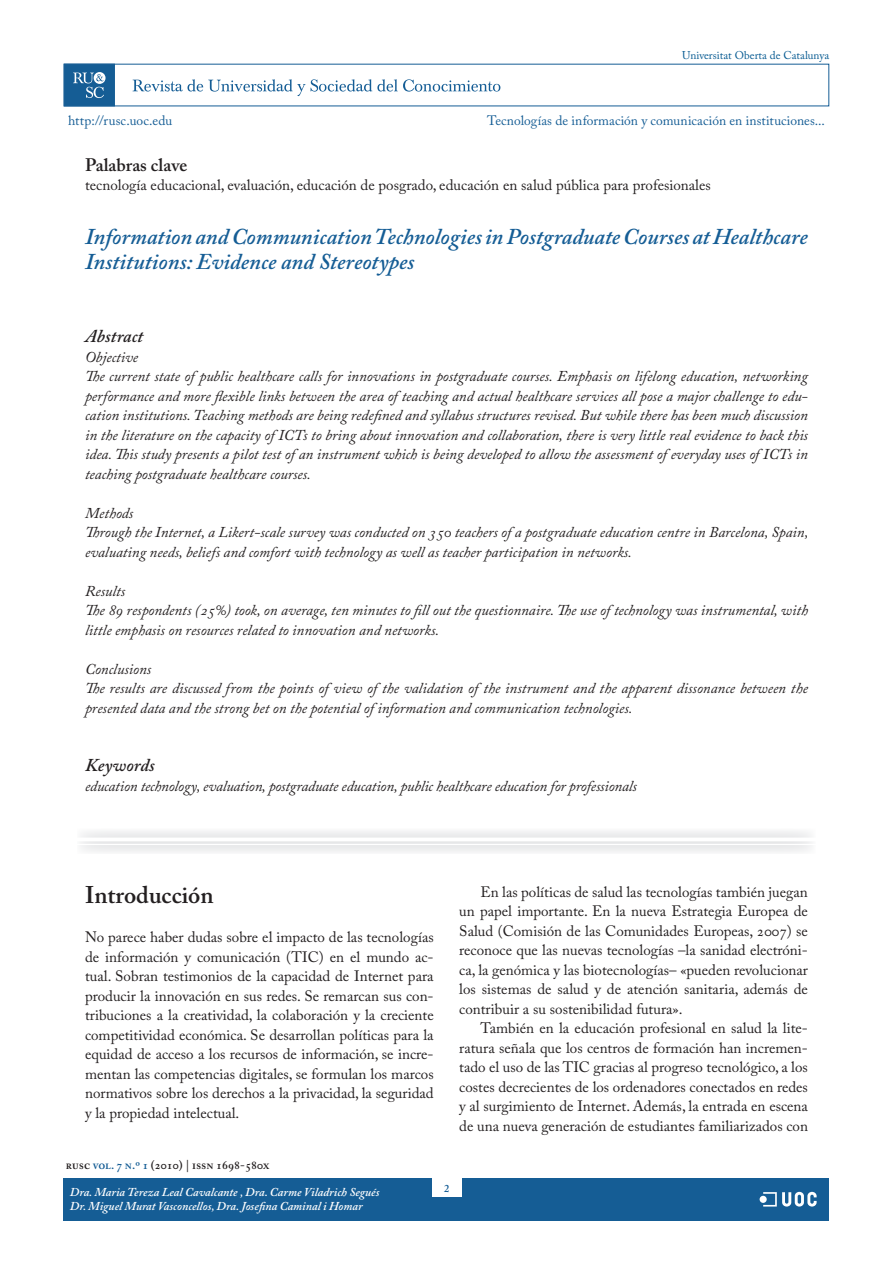
<style>
.page{position:relative;width:893px;height:1263px;background:#fff}
.page>*{position:absolute;margin:0;border:0;box-sizing:border-box;transform-origin:0 0}
.t1{font:600 24px "Adobe Caslon Pro";color:#231f20}
.t2{font:italic 600 22.5px/25.5px "Adobe Caslon Pro";color:#155d95}
.t3{font:italic 600 18px "Adobe Caslon Pro";letter-spacing:.005em;color:#231f20}
.t4{font:600 18px "Adobe Caslon Pro";color:#231f20}
.t5{font:italic 15px/19.5px "Adobe Caslon Pro";color:#231f20}
.t6{font:15px/19.5px "Adobe Caslon Pro";color:#231f20;text-align:justify}
.t7{font:13.5px "Adobe Caslon Pro";letter-spacing:.01em;color:#155d95}
.t8{font:italic 600 12px/13.5px "Adobe Caslon Pro";color:#fff}
.t9{font:600 12px "Adobe Caslon Pro";color:#231f20}
.t10{font:11.25px "Adobe Caslon Pro";color:#085b92}
.t11{font:600 10.5px "Adobe Caslon Pro";color:#155d95}
.s1{color:#155d95}
</style>
<div class="page">
<div style="left:64px;top:64px;width:51px;height:42px;background:#155d95"></div>
<svg style="left:94px;top:72px;width:12px;height:12px"></svg>
<svg style="left:73px;top:73px;width:31px;height:25px"></svg>
<svg style="left:133px;top:79px;width:367px;height:17px"></svg>
<div style="left:64px;top:1178px;width:765px;height:42px;background:#155d95"></div>
<div style="left:432px;top:1159px;width:30px;height:37px;background:#fff"></div>
<div style="left:760px;top:1196px;width:7px;height:7px;background:#fff;border-radius:50%"></div>
<svg style="left:763px;top:1192px;width:54px;height:14px"></svg>
<div style="left:77px;top:829px;width:739px;height:25px;background:#eeefef"></div>
<hr style="left:71px;top:844px;width:776px;height:1px;background:#fff">
<svg style="left:77px;top:837px;width:739px;height:4px;fill:#fff"></svg>
<p class="t7" style="left:68px;top:112px;width:106px">http://rusc.uoc.edu</p>
<p class="t10" style="left:682px;top:48px;width:149px">Universitat Oberta de Catalunya</p>
<p class="t7" style="left:487px;top:112px;width:339px">Tecnologías de información y comunicación en instituciones...</p>
<p class="t4" style="left:85px;top:154px;width:104px">Palabras clave</p>
<p class="t6" style="left:85px;top:175px;width:627px">tecnología educacional, evaluación, educación de posgrado, educación en salud pública para profesionales</p>
<h2 class="t2" style="left:85px;top:223px;width:724px">Information and Communication Technologies in Postgraduate Courses at Healthcare<br>Institutions: Evidence and Stereotypes</h2>
<p class="t3" style="left:85px;top:325px;width:60px">Abstract</p>
<p class="t5" style="left:85px;top:347px;width:724px">Objective<br>The current state of public healthcare calls for innovations in postgraduate courses. Emphasis on lifelong education, networking performance and more flexible links between the area of teaching and actual healthcare services all pose a major challenge to edu&shy;cation institutions. Teaching methods are being redefined and syllabus structures revised. But while there has been much discussion in the literature on the capacity of ICTs to bring about innovation and collaboration, there is very little real evidence to back this idea. This study presents a pilot test of an instrument which is being developed to allow the assessment of everyday uses of ICTs in teaching postgraduate healthcare courses.</p>
<p class="t5" style="left:85px;top:503px;width:725px">Methods<br>Through the Internet, a Likert-scale survey was conducted on 350 teachers of a postgraduate education centre in Barcelona, Spain, evaluating needs, beliefs and comfort with technology as well as teacher participation in networks.</p>
<p class="t5" style="left:85px;top:581px;width:724px">Results<br>The 89 respondents (25%) took, on average, ten minutes to fill out the questionnaire. The use of technology was instrumental, with little emphasis on resources related to innovation and networks.</p>
<p class="t5" style="left:85px;top:659px;width:724px">Conclusions<br>The results are discussed from the points of view of the validation of the instrument and the apparent dissonance between the presented data and the strong bet on the potential of information and communication technologies.</p>
<p class="t3" style="left:85px;top:754px;width:71px">Keywords</p>
<p class="t5" style="left:85px;top:776px;width:553px">education technology, evaluation, postgraduate education, public healthcare education for professionals</p>
<h1 class="t1" style="left:85px;top:881px;width:130px">Introducción</h1>
<p class="t6" style="left:85px;top:927px;width:350px">No parece haber dudas sobre el impacto de las tecnologías de información y comunicación (TIC) en el mundo ac&shy;tual. Sobran testimonios de la capacidad de Internet para producir la innovación en sus redes. Se remarcan sus con&shy;tribuciones a la creatividad, la colaboración y la creciente competitividad económica. Se desarrollan políticas para la equidad de acceso a los recursos de información, se incre&shy;mentan las competencias digitales, se formulan los marcos normativos sobre los derechos a la privacidad, la seguridad y la propiedad intelectual.</p>
<p class="t9" style="left:66px;top:1157px;width:205px">rusc <span class="s1">vol. 7 n.º 1</span> (2010) | issn 1698-580x</p>
<p class="t8" style="left:70px;top:1185px;width:311px">Dra. Maria Tereza Leal Cavalcante , Dra. Carme Viladrich Segués<br>Dr. Miguel Murat Vasconcellos, Dra. Josefina Caminal i Homar</p>
<p class="t6" style="left:459px;top:882px;width:350px;text-indent:21px">En las políticas de salud las tecnologías también juegan un papel importante. En la nueva Estrategia Europea de Salud (Comisión de las Comunidades Europeas, 2007) se reconoce que las nuevas tecnologías –la sanidad electróni&shy;ca, la genómica y las biotecnologías– «pueden revolucionar los sistemas de salud y de atención sanitaria, además de contribuir a su sostenibilidad futura».</p>
<p class="t6" style="left:459px;top:1018px;width:350px;text-indent:21px">También en la educación profesional en salud la lite&shy;ratura señala que los centros de formación han incremen&shy;tado el uso de las TIC gracias al progreso tecnológico, a los costes decrecientes de los ordenadores conectados en redes y al surgimiento de Internet. Además, la entrada en escena de una nueva generación de estudiantes familiarizados con</p>
<p class="t11" style="left:444px;top:1182px;width:7px">2</p>
</div>
